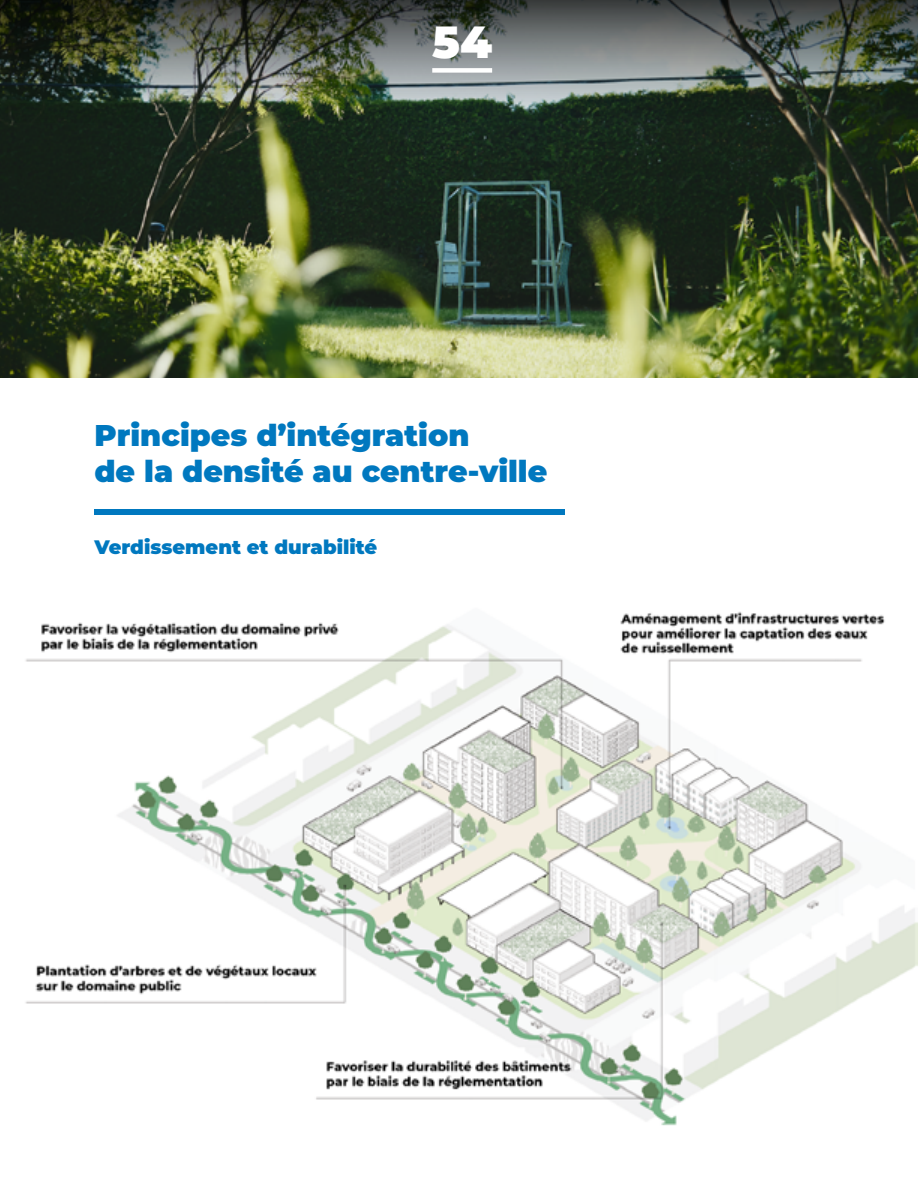
<style>
.page{position:relative;width:918px;height:1188px;background:#fff}
.page>*{position:absolute;margin:0;border:0;box-sizing:border-box;transform-origin:0 0}
.t1{font:900 45px "Montserrat";color:#fff}
.t2{font:900 30px/36px "Montserrat";color:#0078bf}
.t3{font:900 19.5px "Montserrat";color:#0078bf}
</style>
<div class="page">
<img style="left:0;top:124px;width:918px;height:254px">
<img style="left:0;top:0;width:918px;height:124px">
<div style="left:94px;top:509px;width:471px;height:5px;background:#0078bf"></div>
<img style="left:25px;top:611px;width:893px;height:515px">
<div style="left:432px;top:68px;width:60px;height:5px;background:#fff"></div>
<p class="t1" style="left:432px;top:9px;width:61px">54</p>
<p class="t2" style="left:94px;top:416px;width:454px">Principes d’intégration<br>de la densité au centre-ville</p>
<p class="t3" style="left:94px;top:533px;width:284px">Verdissement et durabilité</p>
</div>
